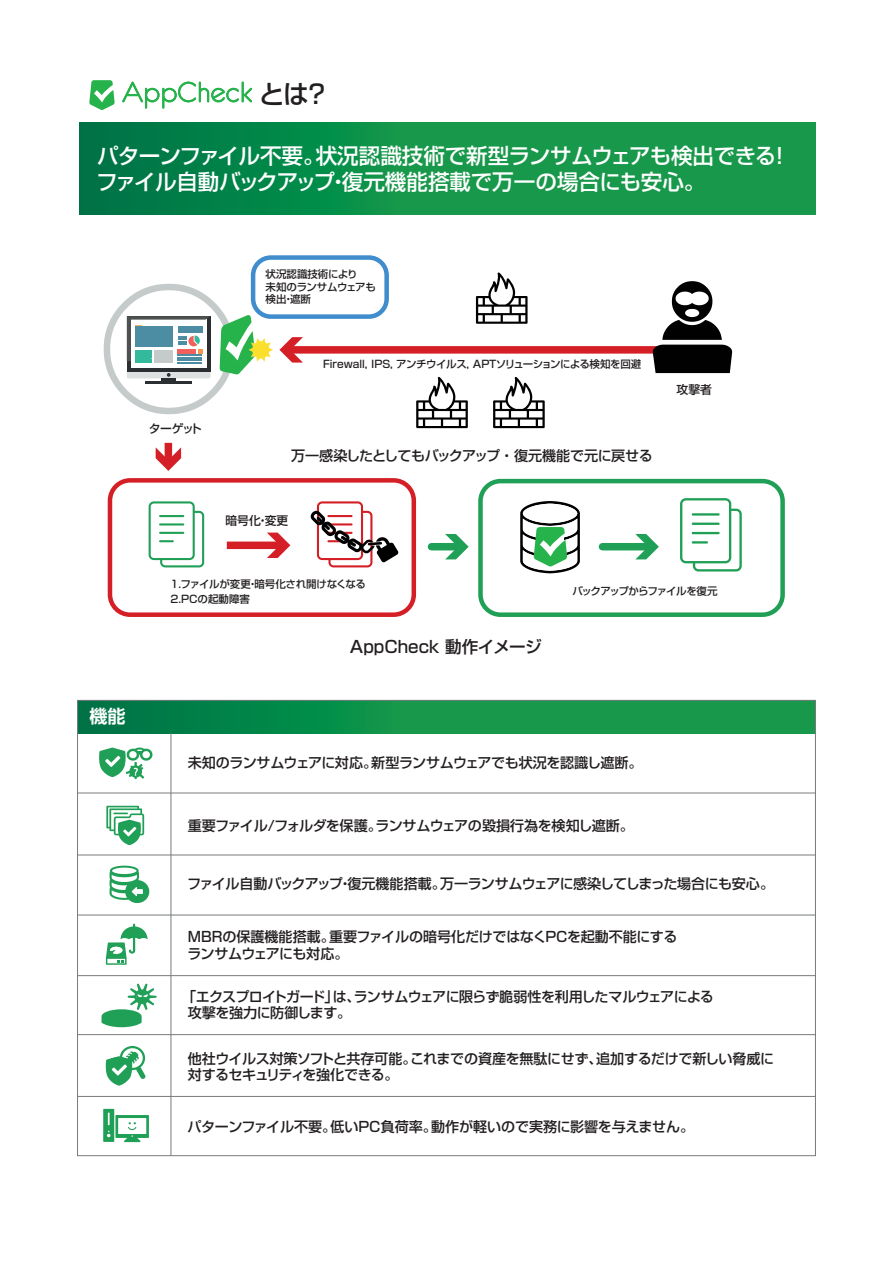
<style>
.page{position:relative;width:893px;height:1263px;background:#fff}
.page>*{position:absolute;margin:0;border:0;box-sizing:border-box;transform-origin:0 0}
.t1{font:500 26.1px "Shin Go Pro";color:#231f20}
.t2{font:500 21.6px/25.8px "Shin Go Pro";letter-spacing:-.02em;color:#fff}
.t3{font:700 18px "Shin Go Pro De";color:#fff}
.t4{font:500 16.65px "Shin Go Pro";color:#231f20}
.t5{font:500 14.1px/17px "Shin Go Pro";letter-spacing:-.03em;color:#231f20}
.t6{font:500 14.1px/17px "Shin Go Pro";letter-spacing:-.05em;color:#231f20}
.t7{font:500 14.1px "Shin Go Pro";letter-spacing:-.01em;color:#231f20}
.t8{font:500 11.85px "Shin Go Pro";color:#231f20}
.t9{font:500 10.5px/12.6px "Shin Go Pro";letter-spacing:-.025em;color:#231f20}
.t10{font:500 10.5px "Shin Go Pro";letter-spacing:-.095em;color:#231f20}
</style>
<div class="page">
<div style="left:78px;top:700px;width:737px;height:33px;background:linear-gradient(to right,#007d47,#20a24b)"></div>
<div style="left:80px;top:122px;width:735px;height:92px;background:linear-gradient(to right,#007d47,#20a24b)"></div>
<div style="left:251px;top:255px;width:138px;height:64px;border:4px solid #3f8dcc;border-radius:18px"></div>
<div style="left:288px;top:346px;width:437px;height:8px;background:#d41f26"></div>
<svg style="left:279px;top:337px;width:24px;height:26px"></svg>
<div style="left:165px;top:443px;width:7px;height:19px;background:#d41f26"></div>
<svg style="left:156px;top:447px;width:25px;height:24px"></svg>
<div style="left:227px;top:541px;width:55px;height:8px;background:#d41f26"></div>
<svg style="left:267px;top:533px;width:23px;height:25px"></svg>
<div style="left:431px;top:543px;width:29px;height:7px;background:#209f56"></div>
<svg style="left:445px;top:534px;width:24px;height:25px"></svg>
<div style="left:602px;top:543px;width:48px;height:7px;background:#209f56"></div>
<svg style="left:635px;top:534px;width:24px;height:25px"></svg>
<svg style="left:104px;top:284px;width:169px;height:130px"></svg>
<div style="left:135px;top:326px;width:38px;height:20px;background:#4d8da3"></div>
<hr style="left:146px;top:382px;width:46px;height:2px;background:#2c2f31">
<hr style="left:161px;top:378px;width:14px;height:4px;background:#2c2f31">
<div style="left:478px;top:479px;width:307px;height:138px;border:4px solid #209f56;border-radius:20px"></div>
<div style="left:108px;top:478px;width:308px;height:139px;border:4px solid #d41f26;border-radius:20px"></div>
<svg style="left:680px;top:498px;width:62px;height:73px"></svg>
<svg style="left:149px;top:501px;width:55px;height:66px"></svg>
<svg style="left:310px;top:501px;width:89px;height:66px"></svg>
<svg style="left:653px;top:281px;width:79px;height:92px"></svg>
<svg style="left:493px;top:377px;width:52px;height:51px"></svg>
<svg style="left:416px;top:377px;width:52px;height:51px"></svg>
<svg style="left:476px;top:272px;width:52px;height:52px"></svg>
<hr style="left:78px;top:915px;width:737px;height:1px;background:#777b7d">
<hr style="left:78px;top:793px;width:737px;height:1px;background:#777b7d">
<hr style="left:78px;top:855px;width:737px;height:1px;background:#777b7d">
<hr style="left:78px;top:975px;width:737px;height:1px;background:#777b7d">
<hr style="left:78px;top:1034px;width:737px;height:1px;background:#777b7d">
<hr style="left:78px;top:1096px;width:737px;height:1px;background:#777b7d">
<hr style="left:171px;top:733px;width:1px;height:423px;background:#777b7d">
<svg style="left:103px;top:1109px;width:46px;height:33px"></svg>
<svg style="left:110px;top:866px;width:39px;height:37px"></svg>
<svg style="left:106px;top:924px;width:42px;height:41px"></svg>
<svg style="left:99px;top:747px;width:53px;height:33px"></svg>
<svg style="left:106px;top:806px;width:38px;height:39px"></svg>
<svg style="left:106px;top:1046px;width:39px;height:40px"></svg>
<svg style="left:89px;top:80px;width:26px;height:30px"></svg>
<svg style="left:122px;top:82px;width:130px;height:27px"></svg>
<svg style="left:520px;top:501px;width:60px;height:72px"></svg>
<svg style="left:102px;top:984px;width:55px;height:43px"></svg>
<h1 class="t1" style="left:259px;top:73px;width:72px">とは？</h1>
<h2 class="t2" style="left:96px;top:141px;width:696px">パターンファイル不要。状況認識技術で新型ランサムウェアも検出できる！ファイル自動バックアップ・復元機能搭載で万一の場合にも安心。</h2>
<p class="t9" style="left:266px;top:267px;width:112px">状況認識技術により<br>未知のランサムウェアも検出・遮断</p>
<p class="t8" style="left:149px;top:419px;width:55px">ターゲット</p>
<p class="t9" style="left:323px;top:357px;width:320px">Firewall, IPS, アンチウイルス, APTソリューションによる検知を回避</p>
<p class="t5" style="left:291px;top:446px;width:363px">万一感染したとしてもバックアップ ・ 復元機能で元に戻せる</p>
<p class="t8" style="left:225px;top:510px;width:65px">暗号化・変更</p>
<p class="t8" style="left:677px;top:380px;width:37px">攻撃者</p>
<p class="t3" style="left:89px;top:701px;width:38px">機能</p>
<p class="t9" style="left:170px;top:576px;width:197px;line-height:14.4px">1.ファイルが変更・暗号化され開けなくなる<br>2.PCの起動障害</p>
<p class="t4" style="left:350px;top:633px;width:193px">AppCheck 動作イメージ</p>
<p class="t10" style="left:573px;top:582px;width:146px">バックアップからファイルを復元</p>
<p class="t5" style="left:188px;top:752px;width:456px">未知のランサムウェアに対応。新型ランサムウェアでも状況を認識し遮断。</p>
<p class="t5" style="left:188px;top:816px;width:448px">重要ファイル/フォルダを保護。ランサムウェアの毀損行為を検知し遮断。</p>
<p class="t5" style="left:187px;top:873px;width:589px">ファイル自動バックアップ・復元機能搭載。万一ランサムウェアに感染してしまった場合にも安心。</p>
<p class="t5" style="left:187px;top:926px;width:492px">MBRの保護機能搭載。重要ファイルの暗号化だけではなくPCを起動不能にするランサムウェアにも対応。</p>
<p class="t6" style="left:188px;top:986px;width:528px;text-indent:-6px">「エクスプロイトガード」は、ランサムウェアに限らず脆弱性を利用したマルウェアによる攻撃を強力に防御します。</p>
<p class="t5" style="left:188px;top:1048px;width:588px">他社ウイルス対策ソフトと共存可能。これまでの資産を無駄にせず、追加するだけで新しい脅威に対するセキュリティを強化できる。</p>
<p class="t7" style="left:188px;top:1115px;width:508px">パターンファイル不要。低いPC負荷率。動作が軽いので実務に影響を与えません。</p>
</div>
